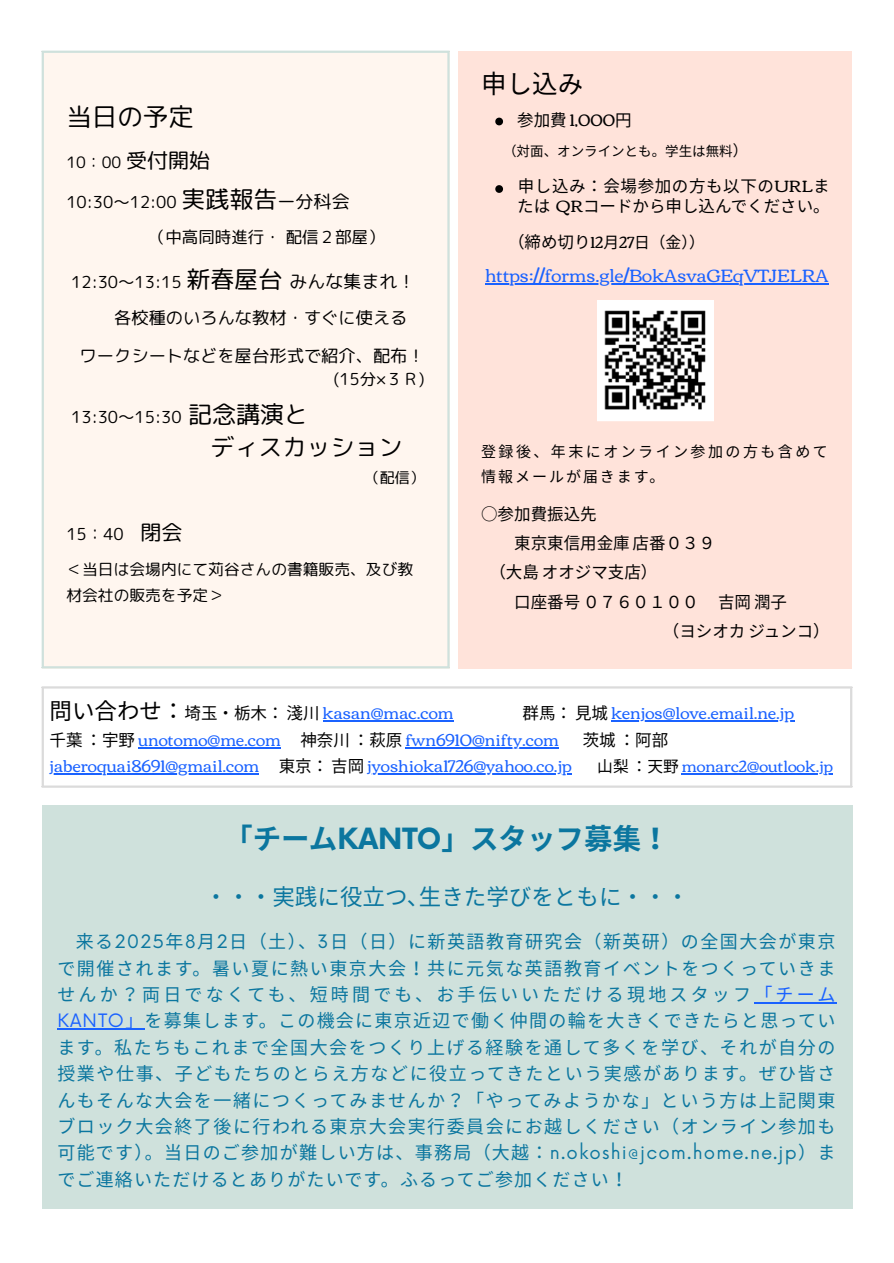
<style>
.page{position:relative;width:894px;height:1263px;background:#fff}
.page>*{position:absolute;margin:0;border:0;box-sizing:border-box;transform-origin:0 0}
.t1{font:700 28.5px "Noto Sans CJ Ksc";color:#0b769f}
.t2{font:25.5px "rounded mplus 1 p regular";color:#000}
.t3{font:25.5px "Noto Sans CJ Ksc";color:#000}
.t4{font:24px "rounded mplus 1 p regular";color:#000}
.t5{font:22.5px "Noto Sans CJ Ksc";color:#0b769f}
.t6{font:18px/26.4px "Noto Sans CJ Ksc";letter-spacing:.065em;color:#0b769f;text-align:justify}
.t7{font:18px "Corben";color:#1a62ff}
.t8{font:17.25px "rounded mplus 1 p regular";color:#000}
.t9{font:16.5px/27px "Corben";color:#1a62ff}
.t10{font:16.5px/19.2px "Noto Sans CJ Ksc";color:#000}
.t11{font:16.5px "rounded mplus 1 p regular";color:#000}
.t12{font:16.5px "Corben";color:#000}
.t13{font:15.75px/25.8px "rounded mplus 1 p regular";color:#000}
.t14{font:15.75px "Corben";color:#1a62ff}
.t15{font:15.75px "Noto Sans CJ Ksc";color:#000}
.t16{font:15px/24.8px "Noto Sans CJ Ksc";letter-spacing:.165em;color:#000}
.t17{font:15px "rounded mplus 1 p regular";color:#000}
.t18{font:13.5px "Noto Sans CJ Ksc";color:#000}
.s1{font-size:21px}
.s2{font-size:24px}
.s3{font-size:18px}
.s4{font-family:"Noto Sans CJ Ksc"}
.s5{font-size:15px}
.s6{font-family:"Corben"}
.s7{font-size:16.5px}
.s8{font-family:"Noto Sans CJ Ksc";font-size:22.5px;color:#000}
.s9{font-family:"Noto Sans CJ Ksc";color:#000}
.s10{font-family:"Now"}
.s11{color:#1a62ff}
.s12{font-family:"Now";color:#1a62ff}
</style>
<div class="page">
<div style="left:42px;top:51px;width:407px;height:617px;background:#fff6ef"></div>
<div style="left:458px;top:51px;width:394px;height:617px;background:#ffe3da"></div>
<hr style="left:485px;top:284px;width:343px;height:1px;background:#1a62ff">
<svg style="left:495px;top:118px;width:8px;height:7px"></svg>
<svg style="left:495px;top:185px;width:8px;height:8px"></svg>
<img style="left:597px;top:300px;width:116px;height:121px">
<hr style="left:42px;top:53px;width:2px;height:613px;background:#cfe1dc">
<hr style="left:447px;top:53px;width:2px;height:613px;background:#cfe1dc">
<hr style="left:42px;top:51px;width:407px;height:2px;background:#cfe1dc">
<hr style="left:42px;top:666px;width:407px;height:2px;background:#cfe1dc">
<hr style="left:322px;top:720px;width:131px;height:1px;background:#1a62ff">
<hr style="left:611px;top:720px;width:182px;height:1px;background:#1a62ff">
<hr style="left:138px;top:747px;width:143px;height:1px;background:#1a62ff">
<hr style="left:405px;top:747px;width:153px;height:1px;background:#1a62ff">
<hr style="left:50px;top:773px;width:209px;height:1px;background:#1a62ff">
<hr style="left:367px;top:773px;width:204px;height:1px;background:#1a62ff">
<hr style="left:681px;top:773px;width:151px;height:1px;background:#1a62ff">
<hr style="left:42px;top:688px;width:2px;height:97px;background:#dbdbdb">
<hr style="left:849px;top:688px;width:3px;height:97px;background:#dbdbdb">
<hr style="left:42px;top:686px;width:810px;height:2px;background:#dbdbdb">
<hr style="left:42px;top:785px;width:810px;height:3px;background:#dbdbdb">
<div style="left:42px;top:806px;width:810px;height:403px;background:#cfe1dc"></div>
<hr style="left:754px;top:1002px;width:82px;height:2px;background:#1a62ff">
<hr style="left:57px;top:1028px;width:88px;height:1px;background:#1a62ff">
<h1 class="t2" style="left:66px;top:99px;width:129px">当日の予定</h1>
<p class="t13" style="left:66px;top:149px;width:145px">10：00 <span class="s1">受付開始</span></p>
<p class="t11" style="left:66px;top:190px;width:285px">10:30～12:00 <span class="s2">実践報告</span><span class="s3">ー分科会</span></p>
<p class="t11" style="left:149px;top:225px;width:237px">（中高同時進行・配信２部屋）</p>
<p class="t11" style="left:71px;top:270px;width:345px">12:30～13:15 <span class="s2">新春屋台</span><span class="s3">みんな集まれ！</span></p>
<p class="t8" style="left:114px;top:305px;width:295px">各校種のいろんな教材・すぐに使える</p>
<p class="t8" style="left:80px;top:344px;width:346px">ワークシートなどを屋台形式で紹介、配布！</p>
<p class="t11" style="left:333px;top:367px;width:93px">(15分×３Ｒ)</p>
<p class="t11" style="left:71px;top:405px;width:238px">13:30～15:30 <span class="s2">記念講演と</span></p>
<p class="t4" style="left:210px;top:430px;width:193px">ディスカッション</p>
<p class="t17" style="left:365px;top:466px;width:61px">（配信）</p>
<p class="t11" style="left:66px;top:522px;width:117px">15：40 <span class="s1">閉会</span></p>
<p class="t13" style="left:66px;top:556px;width:348px">＜当日は会場内にて苅谷さんの書籍販売、及び教材会社の販売を予定＞</p>
<h1 class="t3" style="left:481px;top:64px;width:103px">申し込み</h1>
<p class="t12" style="left:517px;top:111px;width:116px"><span class="s4">参加費</span> 1,000<span class="s4">円</span></p>
<p class="t18" style="left:503px;top:141px;width:246px">（対面、オンラインとも。学生は無料<span class="s5">）</span></p>
<p class="t10" style="left:517px;top:176px;width:314px">申し込み： 会場参加の方も以下の<span class="s6">URL</span>または <span class="s6">QR</span>コードから申し込んでください。</p>
<h3 class="t15" style="left:508px;top:229px;width:198px"><span class="s7">（締め切り</span><span class="s6">12</span>月 <span class="s6">27</span>日（金））</h3>
<p class="t7" style="left:485px;top:266px;width:345px">https://forms.gle/BokAsvaGEqVTJELRA</p>
<p class="t16" style="left:481px;top:438px;width:348px">登録後、年末にオンライン参加の方も含めて情報メールが届きます。</p>
<h3 class="t10" style="left:481px;top:503px;width:117px">○参加費振込先</h3>
<h3 class="t10" style="left:514px;top:532px;width:202px">東京東信用金庫店番０３９</h3>
<h3 class="t10" style="left:489px;top:562px;width:169px">（大島オオジマ支店）</h3>
<h3 class="t10" style="left:514px;top:591px;width:273px">口座番号０７６０１００ 吉岡潤子</h3>
<h3 class="t10" style="left:662px;top:620px;width:168px">（ヨシオカジュンコ）</h3>
<h1 class="t9" style="left:50px;top:700px;width:405px"><span class="s8">問い合わせ：</span> <span class="s9">埼玉・栃木： 淺川</span> kasan@mac.com</h1>
<h1 class="t9" style="left:50px;top:700px;width:745px;text-indent:473px"><span class="s9">群馬： 見城</span> kenjos@love.email.ne.jp<span class="s9">千葉： 宇野</span> unotomo@me.com <span class="s9">神奈川： 萩原</span> fwn6910@nifty.com</h1>
<h1 class="t10" style="left:582px;top:729px;width:86px">茨城： 阿部</h1>
<h1 class="t9" style="left:50px;top:753px;width:523px">jaberoquai8691@gmail.com <span class="s9">東京： 吉岡</span> jyoshioka1726@yahoo.co.jp</h1>
<h1 class="t14" style="left:597px;top:757px;width:237px"><span class="s9">山梨： 天野</span> monarc2@outlook.jp</h1>
<h1 class="t1" style="left:224px;top:816px;width:424px">「チーム<span class="s10">KANTO</span>」スタッフ募集！</h1>
<h2 class="t5" style="left:205px;top:878px;width:485px">・・・実践に役立つ､生きた学びをともに・・・</h2>
<p class="t6" style="left:57px;top:928px;width:779px;text-indent:18px">来る<span class="s10">2025</span>年<span class="s10">8</span>月 <span class="s10">2</span>日（土）、<span class="s10">3</span>日（日）に新英語教育研究会（新英研）の全国大会が東京で開催されます。暑い夏に熱い東京大会！ 共に元気な英語教育イベントをつくっていきませんか？ 両日でなくても、短時間でも、お手伝いいただける現地スタッフ<span class="s11">「チーム</span><span class="s12">KANTO</span><span class="s11">」</span>を募集します。この機会に東京近辺で働く仲間の輪を大きくできたらと思っています。私たちもこれまで全国大会をつくり上げる経験を通して多くを学び、それが自分の授業や仕事、子どもたちのとらえ方などに役立ってきたという実感があります。ぜひ皆さんもそんな大会を一緒につくってみませんか？ 「やってみようかな」という方は上記関東ブロック大会終了後に行われる東京大会実行委員会にお越しください（オンライン参加も可能です）。当日のご参加が難しい方は、事務局（大越： <span class="s10">n.okoshi@jcom.home.ne.jp</span>）までご連絡いただけるとありがたいです。ふるってご参加ください！</p>
</div>
